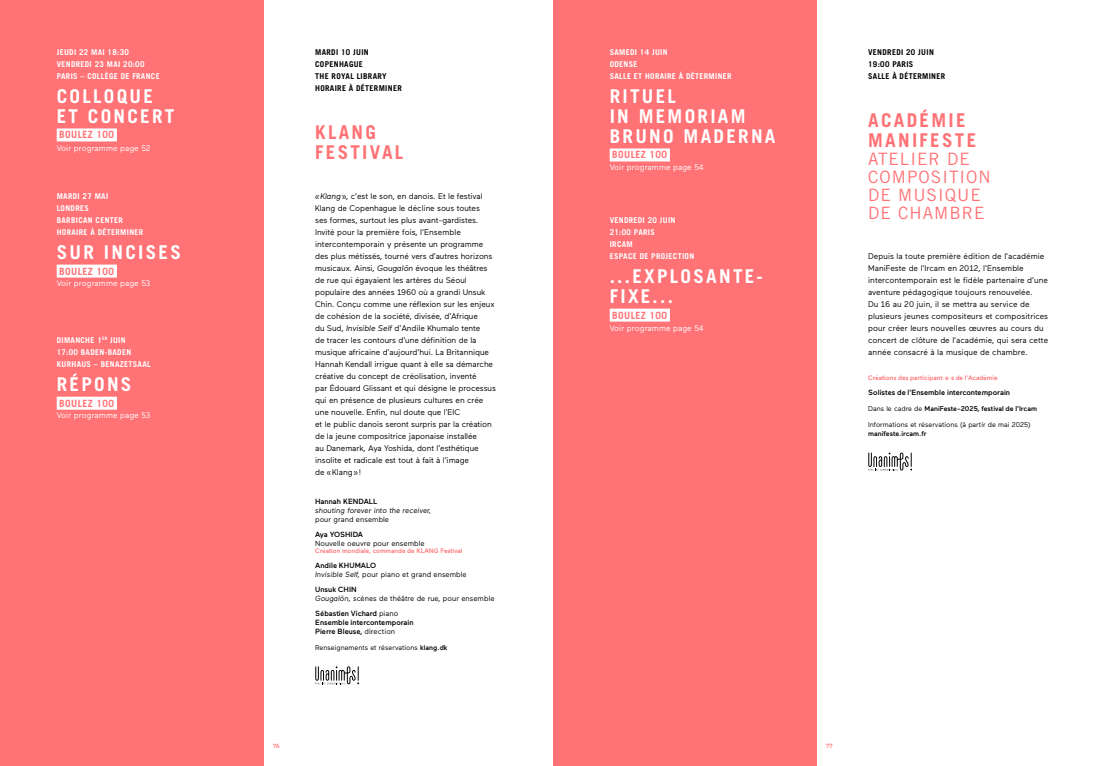
<style>
.page{position:relative;width:1106px;height:766px;background:#fff}
.page>*{position:absolute;margin:0;border:0;box-sizing:border-box;transform-origin:0 0}
.t1{font:700 19px/20px "Trade Gothic LT Std";letter-spacing:.12em;color:#fff}
.t2{font:700 19px/20px "Trade Gothic LT Std";letter-spacing:.12em;color:#ff7276}
.t3{font:17px/18px "Trade Gothic LT Std";letter-spacing:.06em;color:#ff7276}
.t4{font:700 10px "Trade Gothic LT Std";letter-spacing:.04em;color:#ff7276}
.t5{font:8.2px/12px "Maax";letter-spacing:-.01em;color:#000}
.t6{font:8.2px "Maax";color:#fff}
.t7{font:700 8px/12px "Trade Gothic LT Std";letter-spacing:.04em;color:#fff}
.t8{font:700 8px/12px "Trade Gothic LT Std";letter-spacing:.04em;color:#000}
.t9{font:7.5px/9px "Maax";color:#000}
.t10{font:500 7.5px/9px "Maax";color:#000}
.t11{font:italic 7.5px "Maax";color:#000}
.t12{font:7px "Maax";color:#000}
.t13{font:500 7px "Maax";color:#000}
.t14{font:500 6.5px "Maax";color:#ff7276}
.t15{font:500 6px "Maax";color:#ff7276}
.s1{font-style:italic}
.s2{font-weight:500}
.s3{font-weight:400}
</style>
<div class="page">
<div style="left:0;top:0;width:264px;height:765px;background:#ff7276"></div>
<div style="left:553px;top:0;width:263px;height:765px;background:#ff7276"></div>
<svg style="left:315px;top:666px;width:44px;height:18px"></svg>
<div style="left:57px;top:128px;width:60px;height:13px;background:#fff"></div>
<div style="left:57px;top:264px;width:60px;height:13px;background:#fff"></div>
<div style="left:57px;top:396px;width:60px;height:13px;background:#fff"></div>
<svg style="left:868px;top:452px;width:44px;height:19px"></svg>
<div style="left:609px;top:148px;width:61px;height:13px;background:#fff"></div>
<div style="left:609px;top:308px;width:61px;height:13px;background:#fff"></div>
<p class="t7" style="left:57px;top:46px;width:104px">JEUDI 22 MAI 18:30<br>VENDREDI 23 MAI 20:00<br>PARIS – COLLÈGE DE FRANCE</p>
<h1 class="t1" style="left:57px;top:85px;width:119px">COLLOQUE<br>ET CONCERT</h1>
<p class="t4" style="left:59px;top:129px;width:56px">BOULEZ 100</p>
<p class="t6" style="left:57px;top:143px;width:95px">Voir programme page 52</p>
<p class="t7" style="left:57px;top:190px;width:88px">MARDI 27 MAI<br>LONDRES<br>BARBICAN CENTER<br>HORAIRE À DÉTERMINER</p>
<h1 class="t1" style="left:57px;top:241px;width:126px">SUR INCISES</h1>
<p class="t4" style="left:59px;top:265px;width:56px">BOULEZ 100</p>
<p class="t6" style="left:57px;top:279px;width:95px">Voir programme page 53</p>
<p class="t7" style="left:57px;top:334px;width:95px">DIMANCHE 1<sup>ER</sup> JUIN<br>17:00 BADEN-BADEN<br>KURHAUS – BENAZETSAAL</p>
<h1 class="t1" style="left:57px;top:373px;width:76px">RÉPONS</h1>
<p class="t4" style="left:59px;top:397px;width:56px">BOULEZ 100</p>
<p class="t6" style="left:57px;top:411px;width:95px">Voir programme page 53</p>
<p class="t8" style="left:315px;top:46px;width:88px">MARDI 10 JUIN<br>COPENHAGUE<br>THE ROYAL LIBRARY<br>HORAIRE À DÉTERMINER</p>
<h1 class="t2" style="left:315px;top:121px;width:90px">KLANG<br>FESTIVAL</h1>
<p class="t5" style="left:315px;top:190px;width:182px"><span class="s1">«Klang»</span>, c’est le son, en danois. Et le festival Klang de Copenhague le décline sous toutes<br>ses formes, surtout les plus avant-gardistes.<br>Invité pour la première fois, l’Ensemble intercontemporain y présente un programme des plus métissés, tourné vers d’autres horizons musicaux. Ainsi, <span class="s1">Gougalo¯n</span> évoque les théâtres de rue qui égayaient les artères du Séoul populaire des années 1960 où a grandi Unsuk Chin. Conçu comme une réflexion sur les enjeux de cohésion de la société, divisée, d’Afrique<br>du Sud, <span class="s1">Invisible Self</span> d’Andile Khumalo tente<br>de tracer les contours d’une définition de la musique africaine d’aujourd’hui. La Britannique Hannah Kendall irrigue quant à elle sa démarche créative du concept de créolisation, inventé<br>par Édouard Glissant et qui désigne le processus qui en présence de plusieurs cultures en crée une nouvelle. Enfin, nul doute que l’EIC<br>et le public danois seront surpris par la création de la jeune compositrice japonaise installée<br>au Danemark, Aya Yoshida, dont l’esthétique insolite et radicale est tout à fait à l’image<br>de «Klang»!</p>
<p class="t10" style="left:315px;top:497px;width:64px">Hannah KENDALL</p>
<p class="t11" style="left:315px;top:506px;width:118px">shouting forever into the receiver,</p>
<p class="t9" style="left:315px;top:515px;width:75px">pour grand ensemble</p>
<p class="t10" style="left:315px;top:529px;width:49px">Aya YOSHIDA</p>
<p class="t9" style="left:315px;top:539px;width:111px">Nouvelle oeuvre pour ensemble</p>
<p class="t14" style="left:315px;top:547px;width:149px">Création mondiale, commande de KLANG Festival</p>
<p class="t9" style="left:315px;top:561px;width:153px"><span class="s2">Andile KHUMALO<br></span><span class="s1">Invisible Self,</span> pour piano et grand ensemble</p>
<p class="t9" style="left:315px;top:584px;width:181px"><span class="s2">Unsuk CHIN<br></span><span class="s1">Gougalo¯n, s</span>cènes de théâtre de rue, pour ensemble</p>
<p class="t10" style="left:315px;top:608px;width:100px">Sébastien Vichard <span class="s3">piano<br></span>Ensemble intercontemporain<br>Pierre Bleuse, <span class="s3">direction</span></p>
<p class="t12" style="left:315px;top:643px;width:134px">Renseignements et réservations <span class="s2">klang.dk</span></p>
<p class="t7" style="left:609px;top:46px;width:123px">SAMEDI 14 JUIN<br>ODENSE<br>SALLE ET HORAIRE À DÉTERMINER</p>
<h1 class="t1" style="left:609px;top:85px;width:167px">RITUEL<br>IN MEMORIAM<br>BRUNO MADERNA</h1>
<p class="t4" style="left:612px;top:149px;width:56px">BOULEZ 100</p>
<p class="t6" style="left:609px;top:163px;width:95px">Voir programme page 54</p>
<p class="t7" style="left:609px;top:214px;width:86px">VENDREDI 20 JUIN<br>21:00 PARIS<br>IRCAM<br>ESPACE DE PROJECTION</p>
<h1 class="t1" style="left:609px;top:265px;width:155px">...EXPLOSANTE-<br>FIXE...</h1>
<p class="t4" style="left:612px;top:309px;width:56px">BOULEZ 100</p>
<p class="t6" style="left:609px;top:323px;width:95px">Voir programme page 54</p>
<p class="t8" style="left:868px;top:46px;width:79px">VENDREDI 20 JUIN<br>19:00 PARIS<br>SALLE À DÉTERMINER</p>
<h1 class="t2" style="left:868px;top:109px;width:109px">ACADÉMIE<br>MANIFESTE</h1>
<h2 class="t3" style="left:868px;top:149px;width:124px">ATELIER DE<br>COMPOSITION<br>DE MUSIQUE<br>DE CHAMBRE</h2>
<p class="t5" style="left:868px;top:250px;width:181px">Depuis la toute première édition de l’académie ManiFeste de l’Ircam en 2012, l’Ensemble intercontemporain est le fidèle partenaire d’une aventure pédagogique toujours renouvelée.<br>Du 16 au 20 juin, il se mettra au service de plusieurs jeunes compositeurs et compositrices pour créer leurs nouvelles œuvres au cours du concert de clôture de l’académie, qui sera cette année consacré à la musique de chambre.</p>
<p class="t14" style="left:868px;top:374px;width:131px">Créations des participant·e·s de l’Académie</p>
<p class="t10" style="left:868px;top:387px;width:143px">Solistes de l’Ensemble intercontemporain</p>
<p class="t13" style="left:868px;top:404px;width:170px"><span class="s3">Dans le cadre de</span> ManiFeste-2025, festival de l’Ircam</p>
<p class="t12" style="left:868px;top:420px;width:164px">Informations et réservations (à partir de mai 2025)</p>
<p class="t13" style="left:868px;top:429px;width:60px">manifeste.ircam.fr</p>
<p class="t15" style="left:273px;top:742px;width:8px">76</p>
<p class="t15" style="left:826px;top:742px;width:8px">77</p>
</div>
